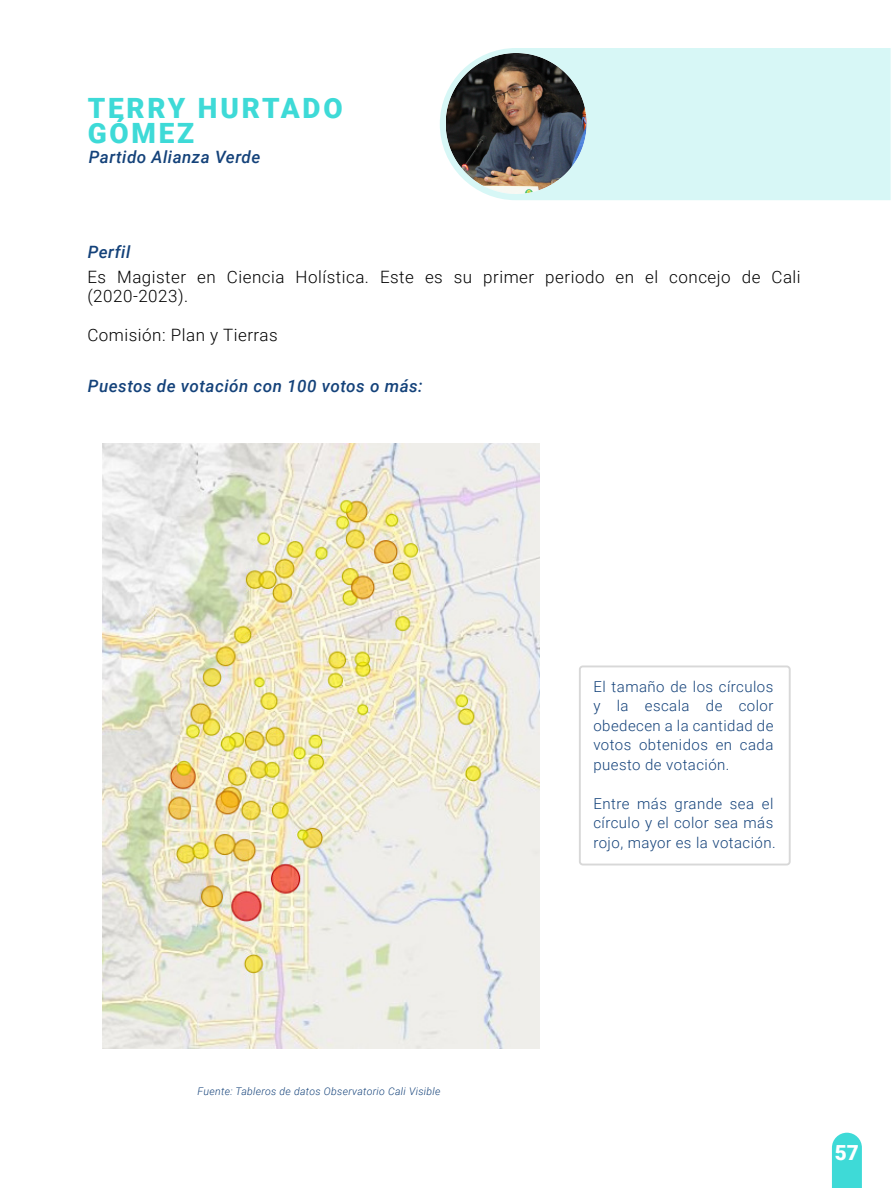
<style>
.page{position:relative;width:891px;height:1188px;background:#fff}
.page>*{position:absolute;margin:0;border:0;box-sizing:border-box;transform-origin:0 0}
.t1{font:900 27.9px/25px "Roboto";letter-spacing:.1em;color:#3edad7}
.t2{font:900 20.85px "Roboto";color:#fff}
.t3{font:300 16.95px/19.5px "Roboto";letter-spacing:.03em;color:#000}
.t4{font:italic 500 16.95px "Roboto";letter-spacing:.03em;color:#14427a}
.t5{font:300 15px/19.5px "Roboto";letter-spacing:.03em;color:#14427a;text-align:justify}
.t6{font:italic 300 10.5px "Roboto";letter-spacing:.03em;color:#14427a}
</style>
<div class="page">
<div style="left:440px;top:48px;width:451px;height:152px;background:#d7f7f6"></div>
<img style="left:447px;top:54px;width:139px;height:140px">
<img style="left:102px;top:443px;width:437px;height:606px">
<svg style="left:832px;top:1133px;width:30px;height:55px;background:#48dcd9"></svg>
<div style="left:579px;top:665px;width:212px;height:200px;border:2px solid #d8d8d8;border-radius:3px"></div>
<h1 class="t1" style="left:88px;top:95px;width:257px">TERRY HURTADO<br>GÓMEZ</h1>
<p class="t4" style="left:89px;top:145px;width:173px">Partido Alianza Verde</p>
<p class="t4" style="left:88px;top:240px;width:44px">Perfil</p>
<p class="t3" style="left:87px;top:266px;width:715px">Es Magister en Ciencia Holística. Este es su primer periodo en el concejo de Cali (2020-2023).</p>
<p class="t3" style="left:87px;top:325px;width:192px">Comisión: Plan y Tierras</p>
<p class="t4" style="left:88px;top:374px;width:336px">Puestos de votación con 100 votos o más:</p>
<p class="t6" style="left:198px;top:1084px;width:244px">Fuente: Tableros de datos Observatorio Cali Visible</p>
<p class="t5" style="left:593px;top:676px;width:182px">El tamaño de los círculos y la escala de color obedecen a la cantidad de votos obtenidos en cada puesto de votación.</p>
<p class="t5" style="left:593px;top:793px;width:184px;text-align:left">Entre más grande sea el círculo y el color sea más rojo, mayor es la votación.</p>
<h2 class="t2" style="left:835px;top:1138px;width:26px">57</h2>
</div>
